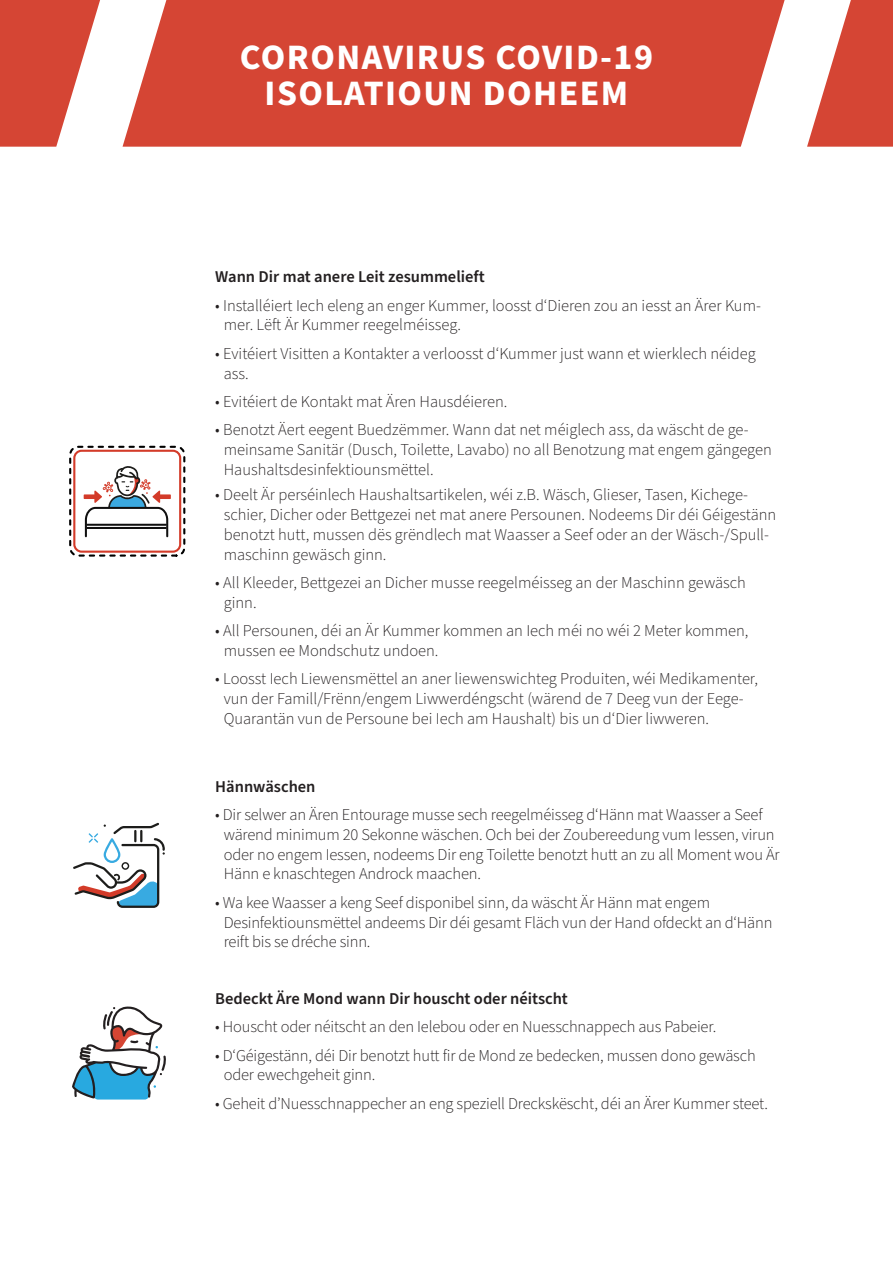
<style>
.page{position:relative;width:893px;height:1263px;background:#fff}
.page>*{position:absolute;margin:0;border:0;box-sizing:border-box;transform-origin:0 0}
.t1{font:700 35.85px "Source Sans Pro";letter-spacing:.04em;color:#fff}
.t2{font:300 16.5px/19.8px "Source Sans Pro";color:#231f20}
.t3{font:600 16.5px "Source Sans Pro";color:#231f20}
</style>
<div class="page">
<svg style="left:0;top:0;width:100px;height:147px"></svg>
<svg style="left:807px;top:0;width:86px;height:147px"></svg>
<svg style="left:123px;top:0;width:662px;height:147px;background:#d75141"></svg>
<svg style="left:73px;top:823px;width:92px;height:85px"></svg>
<svg style="left:72px;top:1006px;width:94px;height:93px"></svg>
<svg style="left:84px;top:466px;width:87px;height:72px"></svg>
<hr style="left:87px;top:524px;width:79px;height:2px;background:#101010">
<hr style="left:87px;top:527px;width:79px;height:2px;background:#101010">
<div style="left:69px;top:446px;width:116px;height:111px;border:2px dashed #000;border-radius:8px"></div>
<div style="left:73px;top:450px;width:108px;height:103px;border:2px solid #d33b29;border-radius:7px"></div>
<p class="t1" style="left:240px;top:33px;width:415px">CORONAVIRUS COVID-19</p>
<p class="t1" style="left:265px;top:69px;width:365px">ISOLATIOUN DOHEEM</p>
<p class="t3" style="left:215px;top:266px;width:271px">Wann Dir mat anere Leit zesummelieft</p>
<p class="t2" style="left:224px;top:296px;width:539px;text-indent:-9px">• Installéiert Iech eleng an enger Kummer, loosst d‘Dieren zou an iesst an Ärer Kum&shy;mer. Lëft Är Kummer reegelméisseg.</p>
<p class="t2" style="left:224px;top:344px;width:533px;text-indent:-9px">• Evitéiert Visitten a Kontakter a verloosst d‘Kummer just wann et wierklech néideg ass.</p>
<p class="t2" style="left:215px;top:392px;width:294px">• Evitéiert de Kontakt mat Ären Hausdéieren.</p>
<p class="t2" style="left:224px;top:420px;width:549px;text-indent:-9px">• Benotzt Äert eegent Buedzëmmer. Wann dat net méiglech ass, da wäscht de ge&shy;meinsame Sanitär (Dusch, Toilette, Lavabo) no all Benotzung mat engem gängegen<br>Haushaltsdesinfektiounsmëttel.</p>
<p class="t2" style="left:224px;top:485px;width:554px;text-indent:-9px">• Deelt Är perséinlech Haushaltsartikelen, wéi z.B. Wäsch, Glieser, Tasen, Kichege&shy;schier, Dicher oder Bettgezei net mat anere Persounen. Nodeems Dir déi Géigestänn benotzt hutt, mussen dës grëndlech mat Waasser a Seef oder an der Wäsch-/Spull&shy;maschinn gewäsch ginn.</p>
<p class="t2" style="left:224px;top:573px;width:524px;text-indent:-9px">• All Kleeder, Bettgezei an Dicher musse reegelméisseg an der Maschinn gewäsch ginn.</p>
<p class="t2" style="left:224px;top:621px;width:526px;text-indent:-9px">• All Persounen, déi an Är Kummer kommen an Iech méi no wéi 2 Meter kommen, mussen ee Mondschutz undoen.</p>
<p class="t2" style="left:224px;top:669px;width:536px;text-indent:-9px">• Loosst Iech Liewensmëttel an aner liewenswichteg Produiten, wéi Medikamenter, vun der Famill/Frënn/engem Liwwerdéngscht (wärend de 7 Deeg vun der Eege-<br>Quarantän vun de Persoune bei Iech am Haushalt) bis un d‘Dier liwweren.</p>
<p class="t3" style="left:215px;top:775px;width:102px">Hännwäschen</p>
<p class="t2" style="left:224px;top:805px;width:557px;text-indent:-9px">• Dir selwer an Ären Entourage musse sech reegelméisseg d‘Hänn mat Waasser a Seef wärend minimum 20 Sekonne wäschen. Och bei der Zoubereedung vum Iessen, virun oder no engem Iessen, nodeems Dir eng Toilette benotzt hutt an zu all Moment wou Är Hänn e knaschtegen Androck maachen.</p>
<p class="t2" style="left:224px;top:893px;width:550px;text-indent:-9px">• Wa kee Waasser a keng Seef disponibel sinn, da wäscht Är Hänn mat engem<br>Desinfektiounsmëttel andeems Dir déi gesamt Fläch vun der Hand ofdeckt an d‘Hänn reift bis se dréche sinn.</p>
<p class="t3" style="left:215px;top:987px;width:354px">Bedeckt Äre Mond wann Dir houscht oder néitscht</p>
<p class="t2" style="left:215px;top:1017px;width:503px">• Houscht oder néitscht an den Ielebou oder en Nuesschnappech aus Pabeier.</p>
<p class="t2" style="left:224px;top:1046px;width:533px;text-indent:-9px">• D‘Géigestänn, déi Dir benotzt hutt fir de Mond ze bedecken, mussen dono gewäsch oder ewechgeheit ginn.</p>
<p class="t2" style="left:215px;top:1094px;width:554px">• Geheit d’Nuesschnappecher an eng speziell Dreckskëscht, déi an Ärer Kummer steet.</p>
</div>
